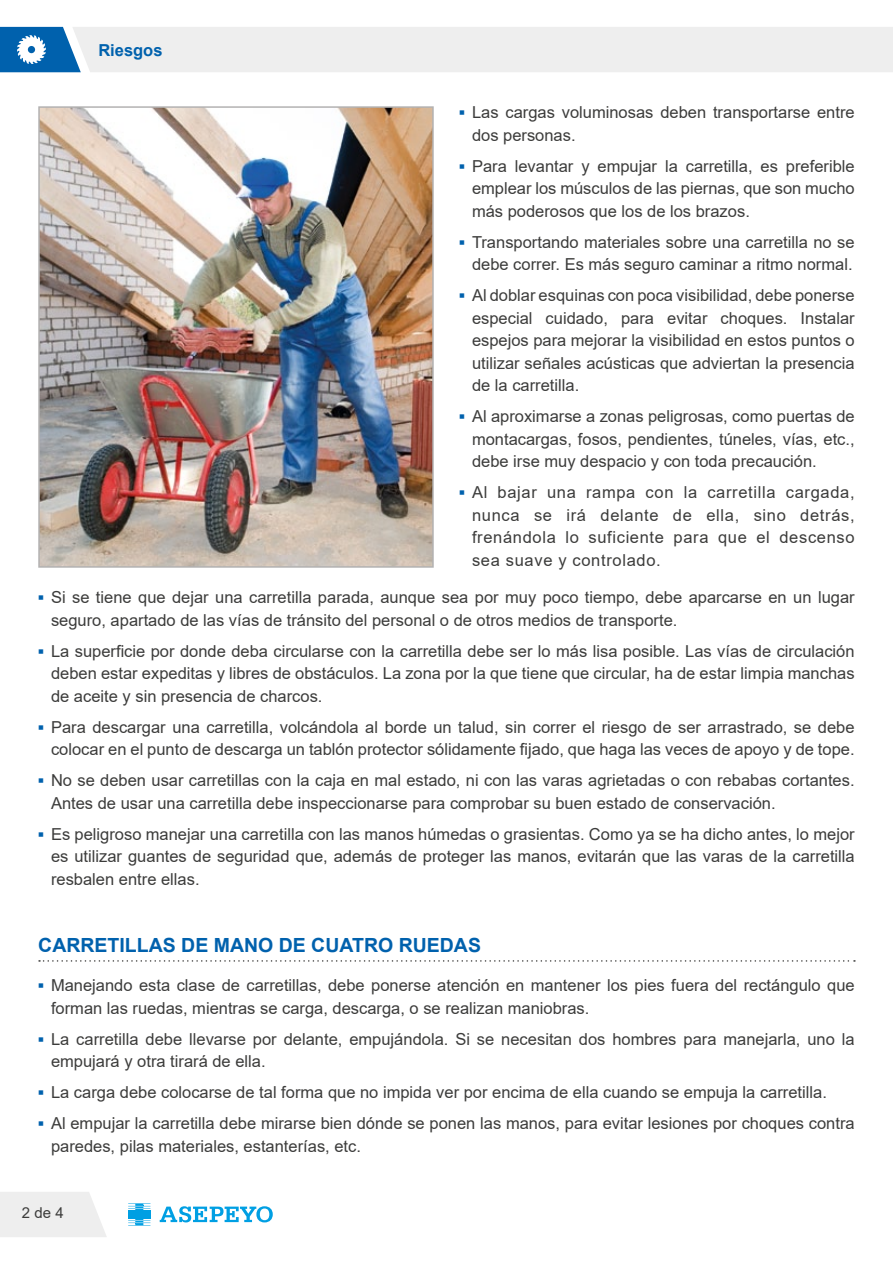
<style>
.page{position:relative;width:893px;height:1263px;background:#fff}
.page>*{position:absolute;margin:0;border:0;box-sizing:border-box;transform-origin:0 0}
.t1{font:700 19.5px "Arial";color:#0061ad}
.t2{font:16.5px/22.5px "Arial";color:#3c3c3b}
.t3{font:700 16.5px "Arial";color:#0061ad}
.t4{font:15px "Arial";color:#3c3c3b}
.s1{font-weight:700;color:#0061ad}
</style>
<div class="page">
<svg style="left:0;top:1192px;width:107px;height:45px;background:#efefef"></svg>
<hr style="left:128px;top:1213px;width:22px;height:2px;background:#009fe3">
<svg style="left:128px;top:1218px;width:22px;height:7px"></svg>
<svg style="left:128px;top:1203px;width:22px;height:7px"></svg>
<hr style="left:128px;top:1216px;width:22px;height:2px;background:#009fe3">
<hr style="left:128px;top:1211px;width:22px;height:2px;background:#009fe3">
<svg style="left:160px;top:1206px;width:113px;height:16px"></svg>
<svg style="left:0;top:27px;width:893px;height:45px;background:#dee4ea"></svg>
<svg style="left:39px;top:960px;width:816px;height:2px"></svg>
<img style="left:41px;top:109px;width:390px;height:456px">
<div style="left:38px;top:106px;width:396px;height:462px;border:2px solid #b3b2b2"></div>
<p class="t3" style="left:98px;top:38px;width:66px">Riesgos</p>
<p class="t2" style="left:472px;top:101px;width:384px;text-indent:-13px"><span class="s1">▪</span> Las cargas voluminosas deben transportarse entre dos personas.</p>
<p class="t2" style="left:472px;top:155px;width:384px;text-align:justify;text-indent:-13px"><span class="s1">▪</span> Para levantar y empujar la carretilla, es preferible emplear los músculos de las piernas, que son mucho más poderosos que los de los brazos.</p>
<p class="t2" style="left:459px;top:231px;width:397px;text-align:right"><span class="s1">▪</span> Transportando materiales sobre una carretilla no se debe correr. Es más seguro caminar a ritmo normal.</p>
<p class="t2" style="left:472px;top:284px;width:384px;text-align:justify;text-indent:-13px"><span class="s1">▪</span> Al doblar esquinas con poca visibilidad, debe ponerse especial cuidado, para evitar choques. Instalar espejos para mejorar la visibilidad en estos puntos o utilizar señales acústicas que adviertan la presencia de la carretilla.</p>
<p class="t2" style="left:472px;top:405px;width:384px;text-align:justify;text-indent:-13px"><span class="s1">▪</span> Al aproximarse a zonas peligrosas, como puertas de montacargas, fosos, pendientes, túneles, vías, etc., debe irse muy despacio y con toda precaución.</p>
<p class="t2" style="left:472px;top:481px;width:384px;text-align:justify;text-indent:-13px"><span class="s1">▪</span> Al bajar una rampa con la carretilla cargada, nunca se irá delante de ella, sino detrás, frenándola lo suficiente para que el descenso sea suave y controlado.</p>
<p class="t2" style="left:51px;top:586px;width:805px;text-indent:-13px"><span class="s1">▪</span> Si se tiene que dejar una carretilla parada, aunque sea por muy poco tiempo, debe aparcarse en un lugar seguro, apartado de las vías de tránsito del personal o de otros medios de transporte.</p>
<p class="t2" style="left:51px;top:639px;width:805px;text-align:justify;text-indent:-13px"><span class="s1">▪</span> La superficie por donde deba circularse con la carretilla debe ser lo más lisa posible. Las vías de circulación deben estar expeditas y libres de obstáculos. La zona por la que tiene que circular, ha de estar limpia manchas de aceite y sin presencia de charcos.</p>
<p class="t2" style="left:38px;top:715px;width:818px;text-align:right"><span class="s1">▪</span> Para descargar una carretilla, volcándola al borde un talud, sin correr el riesgo de ser arrastrado, se debe colocar en el punto de descarga un tablón protector sólidamente fijado, que haga las veces de apoyo y de tope.</p>
<p class="t2" style="left:51px;top:769px;width:805px;text-indent:-13px"><span class="s1">▪</span> No se deben usar carretillas con la caja en mal estado, ni con las varas agrietadas o con rebabas cortantes.<br>Antes de usar una carretilla debe inspeccionarse para comprobar su buen estado de conservación.</p>
<p class="t2" style="left:51px;top:822px;width:805px;text-align:justify;text-indent:-13px"><span class="s1">▪</span> Es peligroso manejar una carretilla con las manos húmedas o grasientas. Como ya se ha dicho antes, lo mejor es utilizar guantes de seguridad que, además de proteger las manos, evitarán que las varas de la carretilla resbalen entre ellas.</p>
<p class="t1" style="left:38px;top:931px;width:444px">CARRETILLAS DE MANO DE CUATRO RUEDAS</p>
<p class="t2" style="left:51px;top:974px;width:805px;text-indent:-13px"><span class="s1">▪</span> Manejando esta clase de carretillas, debe ponerse atención en mantener los pies fuera del rectángulo que forman las ruedas, mientras se carga, descarga, o se realizan maniobras.</p>
<p class="t2" style="left:51px;top:1027px;width:805px;text-indent:-13px"><span class="s1">▪</span> La carretilla debe llevarse por delante, empujándola. Si se necesitan dos hombres para manejarla, uno la empujará y otra tirará de ella.</p>
<p class="t2" style="left:38px;top:1081px;width:790px"><span class="s1">▪</span> La carga debe colocarse de tal forma que no impida ver por encima de ella cuando se empuja la carretilla.</p>
<p class="t2" style="left:51px;top:1112px;width:805px;text-indent:-13px"><span class="s1">▪</span> Al empujar la carretilla debe mirarse bien dónde se ponen las manos, para evitar lesiones por choques contra paredes, pilas materiales, estanterías, etc.</p>
<p class="t4" style="left:22px;top:1203px;width:43px">2 de 4</p>
</div>
